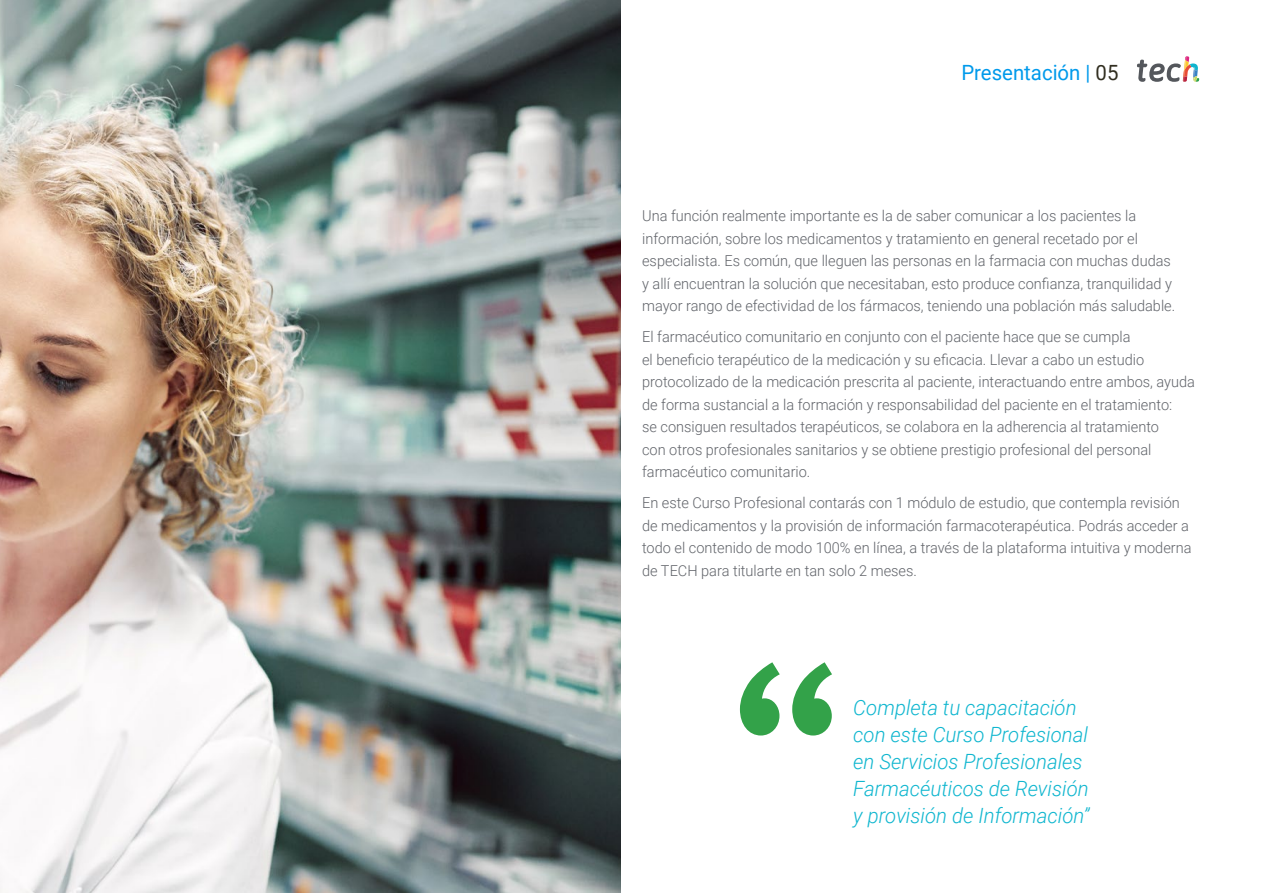
<style>
.page{position:relative;width:1263px;height:893px;background:#fff}
.page>*{position:absolute;margin:0;border:0;box-sizing:border-box;transform-origin:0 0}
.t1{font:italic 300 21px/27px "Roboto";color:#0fb6cf}
.t2{font:21px "Roboto";color:#009aeb}
.t3{font:300 15px/22.5px "Roboto";color:#61646a}
.s1{color:#312e20}
</style>
<div class="page">
<svg style="left:740px;top:662px;width:92px;height:73px"></svg>
<img style="left:0;top:0;width:621px;height:893px">
<svg style="left:1137px;top:56px;width:62px;height:26px"></svg>
<h1 class="t2" style="left:961px;top:57px;width:159px">Presentación | <span class="s1">05</span></h1>
<p class="t3" style="left:642px;top:204px;width:535px">Una función realmente importante es la de saber comunicar a los pacientes la información, sobre los medicamentos y tratamiento en general recetado por el especialista. Es común, que lleguen las personas en la farmacia con muchas dudas y allí encuentran la solución que necesitaban, esto produce confianza, tranquilidad y mayor rango de efectividad de los fármacos, teniendo una población más saludable.</p>
<p class="t3" style="left:642px;top:325px;width:554px">El farmacéutico comunitario en conjunto con el paciente hace que se cumpla<br>el beneficio terapéutico de la medicación y su eficacia. Llevar a cabo un estudio protocolizado de la medicación prescrita al paciente, interactuando entre ambos, ayuda de forma sustancial a la formación y responsabilidad del paciente en el tratamiento:<br>se consiguen resultados terapéuticos, se colabora en la adherencia al tratamiento<br>con otros profesionales sanitarios y se obtiene prestigio profesional del personal farmacéutico comunitario.</p>
<p class="t3" style="left:642px;top:491px;width:551px">En este Curso Profesional contarás con 1 módulo de estudio, que contempla revisión de medicamentos y la provisión de información farmacoterapéutica. Podrás acceder a todo el contenido de modo 100% en línea, a través de la plataforma intuitiva y moderna de TECH para titularte en tan solo 2 meses.</p>
<h1 class="t1" style="left:853px;top:693px;width:238px">Completa tu capacitación con este Curso Profesional en Servicios Profesionales<br>Farmacéuticos de Revisión y provisión de Información”</h1>
</div>
